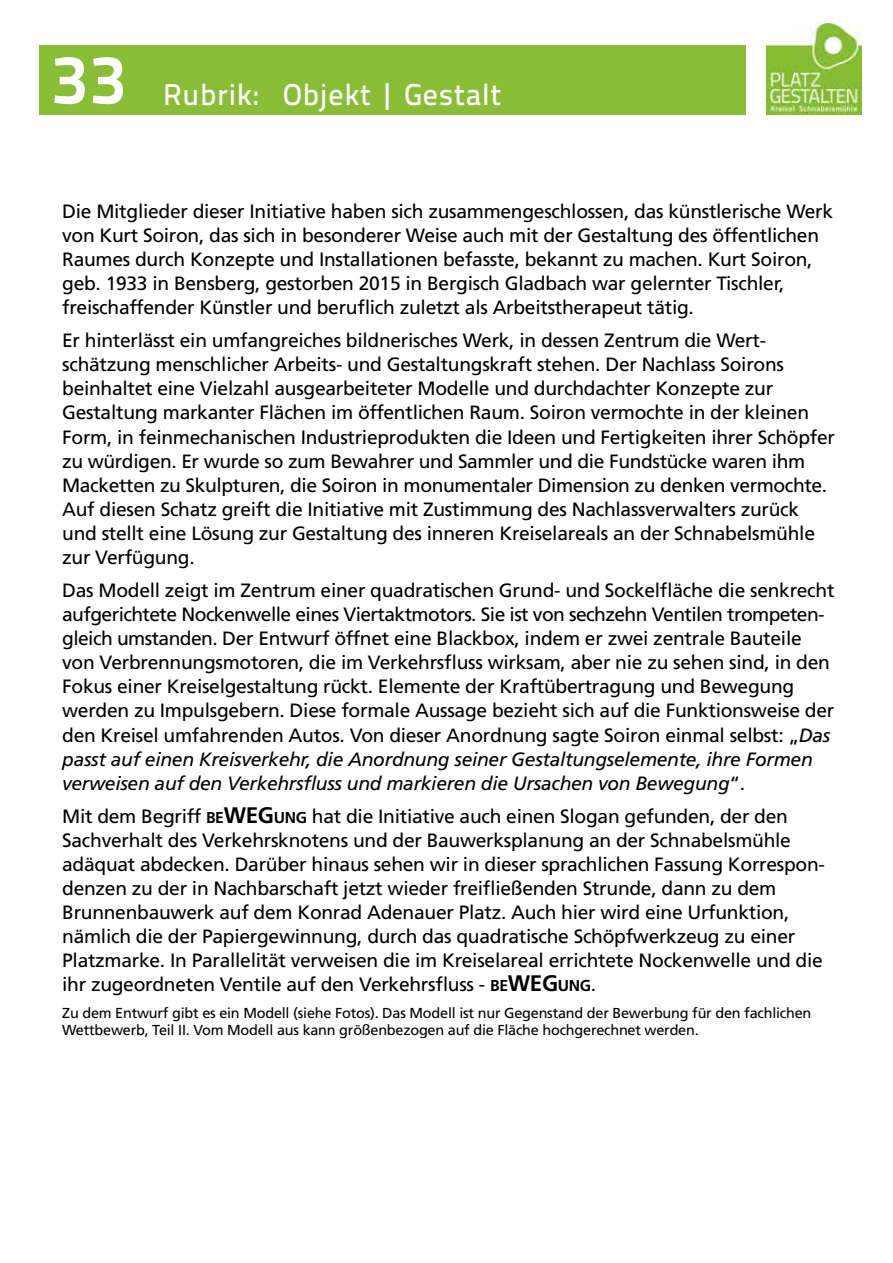
<style>
.page{position:relative;width:893px;height:1263px;background:#fff}
.page>*{position:absolute;margin:0;border:0;box-sizing:border-box;transform-origin:0 0}
.t1{font:69px "Titillium Text 22 L 800 wt";color:#fff}
.t2{font:30px "Titillium Text 22 L 600 wt";letter-spacing:.025em;color:#fff}
.t3{font:19.2px/24.2px "Frutiger LT Std";letter-spacing:-.015em;color:#000}
.t4{font:14.4px/17.4px "Frutiger LT Std";letter-spacing:-.015em;color:#000}
.s1{font-style:italic}
.s2{font-weight:700;font-size:15.75px}
.s3{font-weight:700;font-size:22.5px}
</style>
<div class="page">
<img style="left:766px;top:23px;width:96px;height:92px">
<div style="left:39px;top:45px;width:707px;height:70px;background:#88bd35"></div>
<h1 class="t1" style="left:51px;top:26px;width:76px">33</h1>
<h2 class="t2" style="left:163px;top:71px;width:340px">Rubrik: Objekt | Gestalt</h2>
<p class="t3" style="left:62px;top:199px;width:772px">Die Mitglieder dieser Initiative haben sich zusammengeschlossen, das künstlerische Werk von Kurt Soiron, das sich in besonderer Weise auch mit der Gestaltung des öffentlichen Raumes durch Konzepte und Installationen befasste, bekannt zu machen. Kurt Soiron, geb. 1933 in Bensberg, gestorben 2015 in Bergisch Gladbach war gelernter Tischler, freischaffender Künstler und beruflich zuletzt als Arbeitstherapeut tätig.</p>
<p class="t3" style="left:62px;top:329px;width:774px">Er hinterlässt ein umfangreiches bildnerisches Werk, in dessen Zentrum die Wert&shy;schätzung menschlicher Arbeits- und Gestaltungskraft stehen. Der Nachlass Soirons beinhaltet eine Vielzahl ausgearbeiteter Modelle und durchdachter Konzepte zur Gestaltung markanter Flächen im öffentlichen Raum. Soiron vermochte in der kleinen Form, in feinmechanischen Industrieprodukten die Ideen und Fertigkeiten ihrer Schöpfer zu würdigen. Er wurde so zum Bewahrer und Sammler und die Fundstücke waren ihm Macketten zu Skulpturen, die Soiron in monumentaler Dimension zu denken vermochte.<br>Auf diesen Schatz greift die Initiative mit Zustimmung des Nachlassverwalters zurück und stellt eine Lösung zur Gestaltung des inneren Kreiselareals an der Schnabelsmühle zur Verfügung.</p>
<p class="t3" style="left:62px;top:578px;width:774px">Das Modell zeigt im Zentrum einer quadratischen Grund- und Sockelfläche die senkrecht aufgerichtete Nockenwelle eines Viertaktmotors. Sie ist von sechzehn Ventilen trompeten&shy;gleich umstanden. Der Entwurf öffnet eine Blackbox, indem er zwei zentrale Bauteile von Verbrennungsmotoren, die im Verkehrsfluss wirksam, aber nie zu sehen sind, in den Fokus einer Kreiselgestaltung rückt. Elemente der Kraftübertragung und Bewegung werden zu Impulsgebern. Diese formale Aussage bezieht sich auf die Funktionsweise der den Kreisel umfahrenden Autos. Von dieser Anordnung sagte Soiron einmal selbst: „<span class="s1">Das passt auf einen Kreisverkehr, die Anordnung seiner Gestaltungselemente, ihre Formen verweisen auf den Verkehrsfluss und markieren die Ursachen von Bewegung</span>“.</p>
<p class="t3" style="left:62px;top:804px;width:764px">Mit dem Begriff <span class="s2">BE</span><span class="s3">WEG</span><span class="s2">UNG</span> hat die Initiative auch einen Slogan gefunden, der den Sachverhalt des Verkehrsknotens und der Bauwerksplanung an der Schnabelsmühle adäquat abdecken. Darüber hinaus sehen wir in dieser sprachlichen Fassung Korrespon&shy;denzen zu der in Nachbarschaft jetzt wieder freifließenden Strunde, dann zu dem Brunnenbauwerk auf dem Konrad Adenauer Platz. Auch hier wird eine Urfunktion, nämlich die der Papiergewinnung, durch das quadratische Schöpfwerkzeug zu einer Platzmarke. In Parallelität verweisen die im Kreiselareal errichtete Nockenwelle und die ihr zugeordneten Ventile auf den Verkehrsfluss - <span class="s2">BE</span><span class="s3">WEG</span><span class="s2">UNG</span>.</p>
<p class="t4" style="left:62px;top:1004px;width:751px">Zu dem Entwurf gibt es ein Modell (siehe Fotos). Das Modell ist nur Gegenstand der Bewerbung für den fachlichen<br>Wettbewerb, Teil II. Vom Modell aus kann größenbezogen auf die Fläche hochgerechnet werden.</p>
</div>
